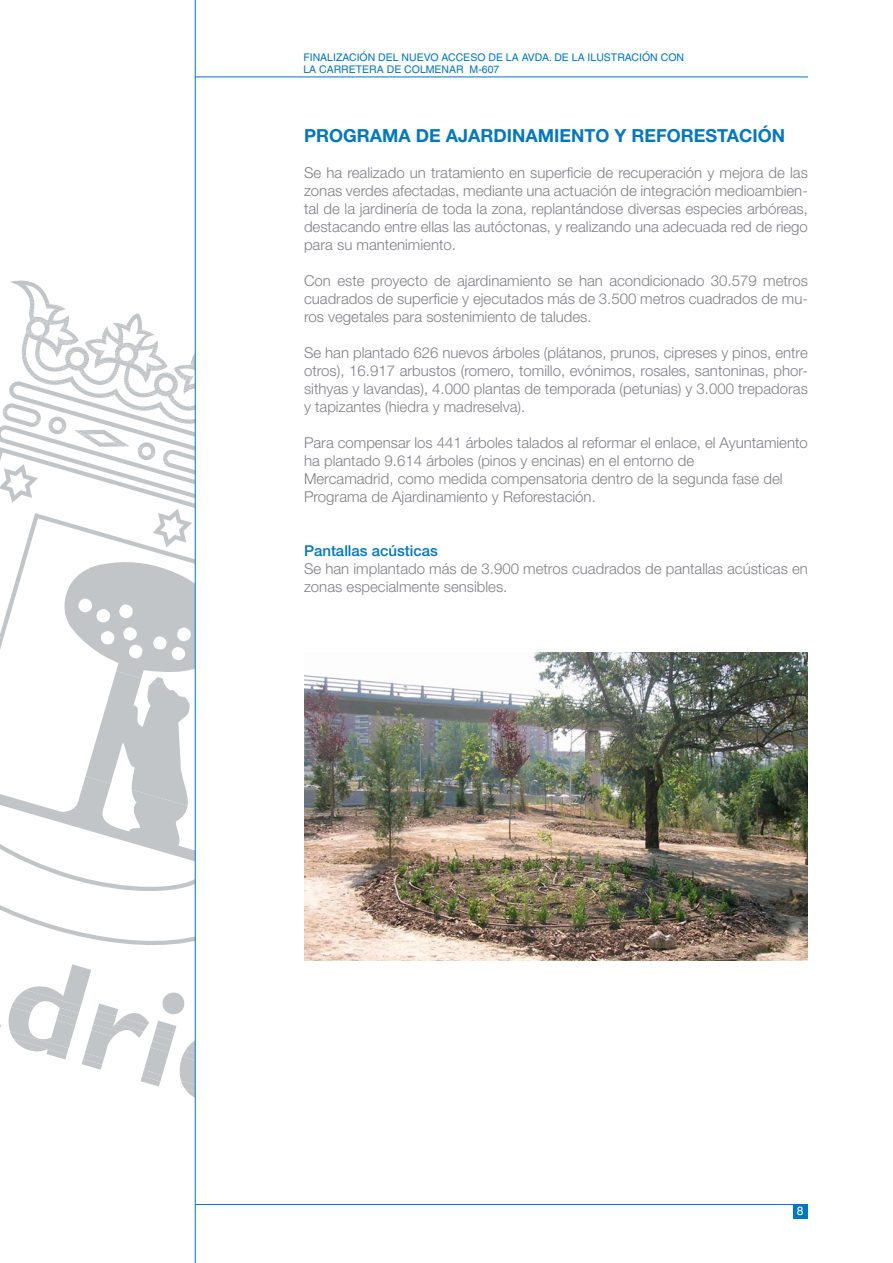
<style>
.page{position:relative;width:893px;height:1263px;background:#fff}
.page>*{position:absolute;margin:0;border:0;box-sizing:border-box;transform-origin:0 0}
.t1{font:700 18px "Helvetica Neue";color:#0077be}
.t2{font:300 15px/18px "Helvetica Neue";color:#817f84;text-align:justify}
.t3{font:500 15px "Helvetica Neue";color:#0077be}
.t4{font:10.5px/12.6px "Helvetica";color:#0077be}
</style>
<div class="page">
<svg style="left:0;top:956px;width:195px;height:153px"></svg>
<svg style="left:0;top:548px;width:195px;height:408px"></svg>
<svg style="left:101px;top:631px;width:13px;height:14px"></svg>
<svg style="left:123px;top:627px;width:19px;height:31px"></svg>
<svg style="left:153px;top:627px;width:42px;height:33px"></svg>
<svg style="left:78px;top:598px;width:32px;height:25px"></svg>
<svg style="left:119px;top:604px;width:14px;height:15px"></svg>
<svg style="left:0;top:387px;width:195px;height:160px"></svg>
<svg style="left:10px;top:277px;width:185px;height:133px"></svg>
<div style="left:793px;top:1204px;width:15px;height:14px;background:#0077be"></div>
<hr style="left:195px;top:77px;width:613px;height:1px;background:#0077be">
<hr style="left:195px;top:1204px;width:613px;height:1px;background:#0077be">
<hr style="left:195px;top:0;width:1px;height:1263px;background:#0077be">
<img style="left:305px;top:652px;width:502px;height:309px">
<p class="t4" style="left:303px;top:51px;width:382px">FINALIZACIÓN DEL NUEVO ACCESO DE LA AVDA. DE LA ILUSTRACIÓN CON<br>LA CARRETERA DE COLMENAR M-607</p>
<p class="t1" style="left:304px;top:124px;width:482px">PROGRAMA DE AJARDINAMIENTO Y REFORESTACIÓN</p>
<p class="t2" style="left:304px;top:163px;width:505px">Se ha realizado un tratamiento en superficie de recuperación y mejora de las zonas verdes afectadas, mediante una actuación de integración medioambien&shy;tal de la jardinería de toda la zona, replantándose diversas especies arbóreas, destacando entre ellas las autóctonas, y realizando una adecuada red de riego para su mantenimiento.</p>
<p class="t2" style="left:304px;top:271px;width:505px">Con este proyecto de ajardinamiento se han acondicionado 30.579 metros cuadrados de superficie y ejecutados más de 3.500 metros cuadrados de mu&shy;ros vegetales para sostenimiento de taludes.</p>
<p class="t2" style="left:304px;top:343px;width:505px">Se han plantado 626 nuevos árboles (plátanos, prunos, cipreses y pinos, entre otros), 16.917 arbustos (romero, tomillo, evónimos, rosales, santoninas, phor&shy;sithyas y lavandas), 4.000 plantas de temporada (petunias) y 3.000 trepadoras y tapizantes (hiedra y madreselva).</p>
<p class="t2" style="left:304px;top:433px;width:505px;text-align:left">Para compensar los 441 árboles talados al reformar el enlace, el Ayuntamiento ha plantado 9.614 árboles (pinos y encinas) en el entorno de<br>Mercamadrid, como medida compensatoria dentro de la segunda fase del Programa de Ajardinamiento y Reforestación.</p>
<p class="t3" style="left:304px;top:541px;width:135px">Pantallas acústicas</p>
<p class="t2" style="left:304px;top:559px;width:505px">Se han implantado más de 3.900 metros cuadrados de pantallas acústicas en zonas especialmente sensibles.</p>
</div>
